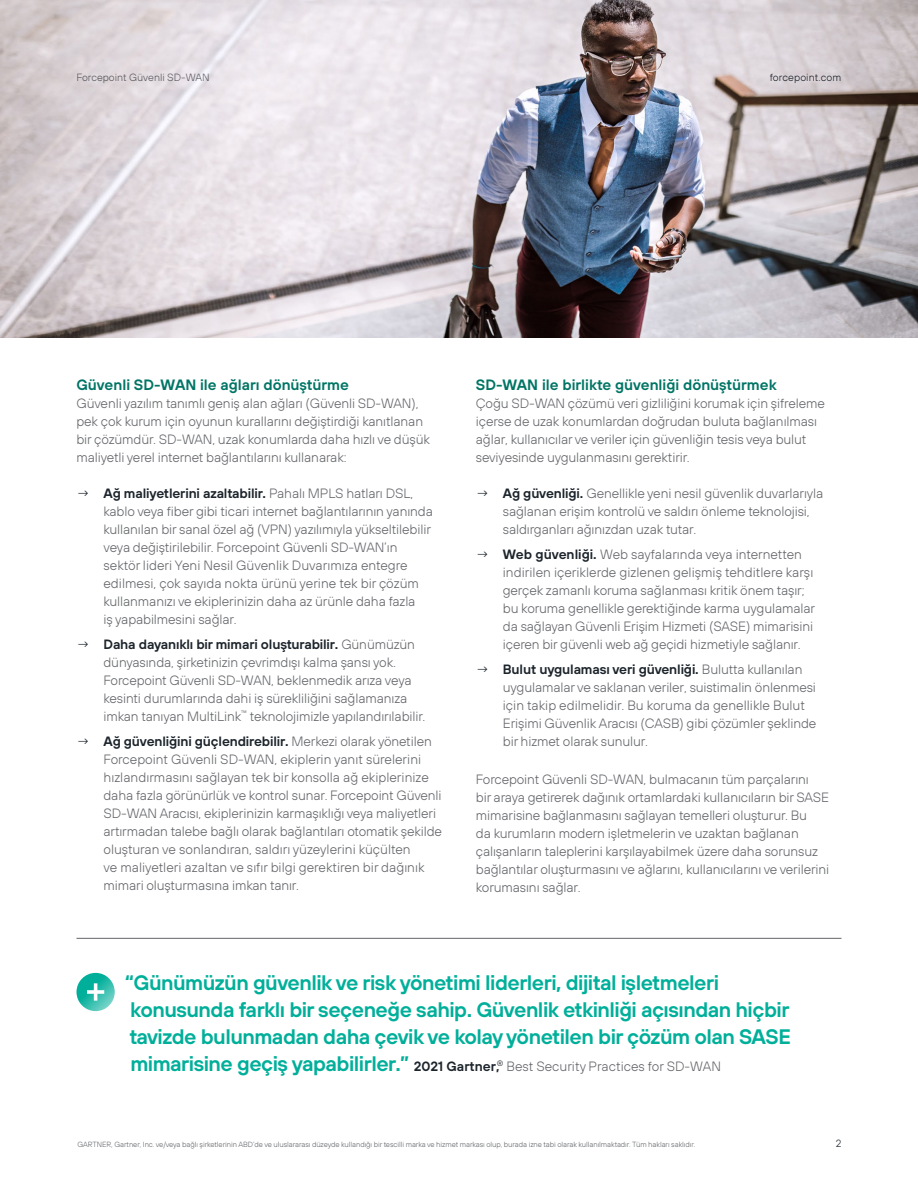
<style>
.page{position:relative;width:918px;height:1188px;background:#fff}
.page>*{position:absolute;margin:0;border:0;box-sizing:border-box;transform-origin:0 0}
.t1{font:600 21px/27px "FP Sans";letter-spacing:-.025em;color:#00af9a}
.t2{font:600 15px "FP Sans";color:#007565}
.t3{font:300 13.5px/18px "FP Sans";letter-spacing:-.01em;color:#636569}
.t4{font:300 10.5px "FP Sans";color:#636569}
.t5{font:300 10.5px "FP Sans";letter-spacing:.01em;color:#1d252c}
.t6{font:300 7.5px "FP Sans";letter-spacing:-.01em;color:#636569}
.s1{color:#1d252c}
.s2{font-weight:600;color:#1d252c}
.s3{font-weight:600;font-size:21px;color:#00af9a}
</style>
<div class="page">
<svg style="left:76px;top:973px;width:39px;height:38px"></svg>
<hr style="left:76px;top:938px;width:766px;height:1px;background:#636569">
<img style="left:0;top:0;width:918px;height:338px">
<p class="t4" style="left:76px;top:71px;width:135px">Forcepoint Güvenli SD-WAN</p>
<p class="t5" style="left:770px;top:71px;width:73px">forcepoint.com</p>
<p class="t2" style="left:76px;top:375px;width:274px">Güvenli SD-WAN ile ağları dönüştürme</p>
<p class="t3" style="left:76px;top:394px;width:355px">Güvenli yazılım tanımlı geniş alan ağları (Güvenli SD-WAN), pek çok kurum için oyunun kurallarını değiştirdiği kanıtlanan bir çözümdür. SD-WAN, uzak konumlarda daha hızlı ve düşük maliyetli yerel internet bağlantılarını kullanarak:</p>
<p class="t3" style="left:104px;top:484px;width:331px;text-indent:-27px"><span class="s1">→</span> <span class="s2">Ağ maliyetlerini azaltabilir.</span> Pahalı MPLS hatları DSL, kablo veya fiber gibi ticari internet bağlantılarının yanında kullanılan bir sanal özel ağ (VPN) yazılımıyla yükseltilebilir veya değiştirilebilir. Forcepoint Güvenli SD-WAN’ın sektör lideri Yeni Nesil Güvenlik Duvarımıza entegre edilmesi, çok sayıda nokta ürünü yerine tek bir çözüm kullanmanızı ve ekiplerinizin daha az ürünle daha fazla<br>iş yapabilmesini sağlar.</p>
<p class="t3" style="left:104px;top:635px;width:323px;text-indent:-27px"><span class="s1">→</span> <span class="s2">Daha dayanıklı bir mimari oluşturabilir.</span> Günümüzün dünyasında, şirketinizin çevrimdışı kalma şansı yok.<br>Forcepoint Güvenli SD-WAN, beklenmedik arıza veya kesinti durumlarında dahi iş sürekliliğini sağlamanıza imkan tanıyan MultiLink<sup>™</sup> teknolojimizle yapılandırılabilir.</p>
<p class="t3" style="left:103px;top:732px;width:340px;text-indent:-27px"><span class="s1">→</span> <span class="s2">Ağ güvenliğini güçlendirebilir.</span> Merkezi olarak yönetilen Forcepoint Güvenli SD-WAN, ekiplerin yanıt sürelerini hızlandırmasını sağlayan tek bir konsolla ağ ekiplerinize daha fazla görünürlük ve kontrol sunar. Forcepoint Güvenli SD-WAN Aracısı, ekiplerinizin karmaşıklığı veya maliyetleri artırmadan talebe bağlı olarak bağlantıları otomatik şekilde oluşturan ve sonlandıran, saldırı yüzeylerini küçülten<br>ve maliyetleri azaltan ve sıfır bilgi gerektiren bir dağınık mimari oluşturmasına imkan tanır.</p>
<p class="t2" style="left:476px;top:375px;width:302px">SD-WAN ile birlikte güvenliği dönüştürmek</p>
<p class="t3" style="left:476px;top:394px;width:351px">Çoğu SD-WAN çözümü veri gizliliğini korumak için şifreleme içerse de uzak konumlardan doğrudan buluta bağlanılması ağlar, kullanıcılar ve veriler için güvenliğin tesis veya bulut seviyesinde uygulanmasını gerektirir.</p>
<p class="t3" style="left:503px;top:484px;width:322px;text-indent:-27px"><span class="s1">→</span> <span class="s2">Ağ güvenliği.</span> Genellikle yeni nesil güvenlik duvarlarıyla sağlanan erişim kontrolü ve saldırı önleme teknolojisi, saldırganları ağınızdan uzak tutar.</p>
<p class="t3" style="left:503px;top:545px;width:314px;text-indent:-27px"><span class="s1">→</span> <span class="s2">Web güvenliği.</span> Web sayfalarında veya internetten indirilen içeriklerde gizlenen gelişmiş tehditlere karşı gerçek zamanlı koruma sağlanması kritik önem taşır; bu koruma genellikle gerektiğinde karma uygulamalar da sağlayan Güvenli Erişim Hizmeti (SASE) mimarisini içeren bir güvenli web ağ geçidi hizmetiyle sağlanır.</p>
<p class="t3" style="left:503px;top:660px;width:315px;text-indent:-27px"><span class="s1">→</span> <span class="s2">Bulut uygulaması veri güvenliği.</span> Bulutta kullanılan uygulamalar ve saklanan veriler, suistimalin önlenmesi için takip edilmelidir. Bu koruma da genellikle Bulut Erişimi Güvenlik Aracısı (CASB) gibi çözümler şeklinde bir hizmet olarak sunulur.</p>
<p class="t3" style="left:476px;top:770px;width:355px">Forcepoint Güvenli SD-WAN, bulmacanın tüm parçalarını<br>bir araya getirerek dağınık ortamlardaki kullanıcıların bir SASE mimarisine bağlanmasını sağlayan temelleri oluşturur. Bu<br>da kurumların modern işletmelerin ve uzaktan bağlanan çalışanların taleplerini karşılayabilmek üzere daha sorunsuz bağlantılar oluşturmasını ve ağlarını, kullanıcılarını ve verilerini korumasını sağlar.</p>
<h1 class="t1" style="left:125px;top:969px;width:668px">“Günümüzün güvenlik ve risk yönetimi liderleri, dijital işletmeleri konusunda farklı bir seçeneğe sahip. Güvenlik etkinliği açısından hiçbir tavizde bulunmadan daha çevik ve kolay yönetilen bir çözüm olan SASE</h1>
<p class="t3" style="left:130px;top:1057px;width:592px"><span class="s3">mimarisine geçiş yapabilirler.”</span> <span class="s2">2021 Gartner,</span><sup>®</sup> Best Security Practices for SD-WAN</p>
<p class="t6" style="left:77px;top:1140px;width:619px">GARTNER, Gartner, Inc. ve/veya bağlı şirketlerinin ABD’de ve uluslararası düzeyde kullandığı bir tescilli marka ve hizmet markası olup, burada izne tabi olarak kullanılmaktadır. Tüm hakları saklıdır.</p>
<p class="t5" style="left:836px;top:1137px;width:7px">2</p>
</div>
